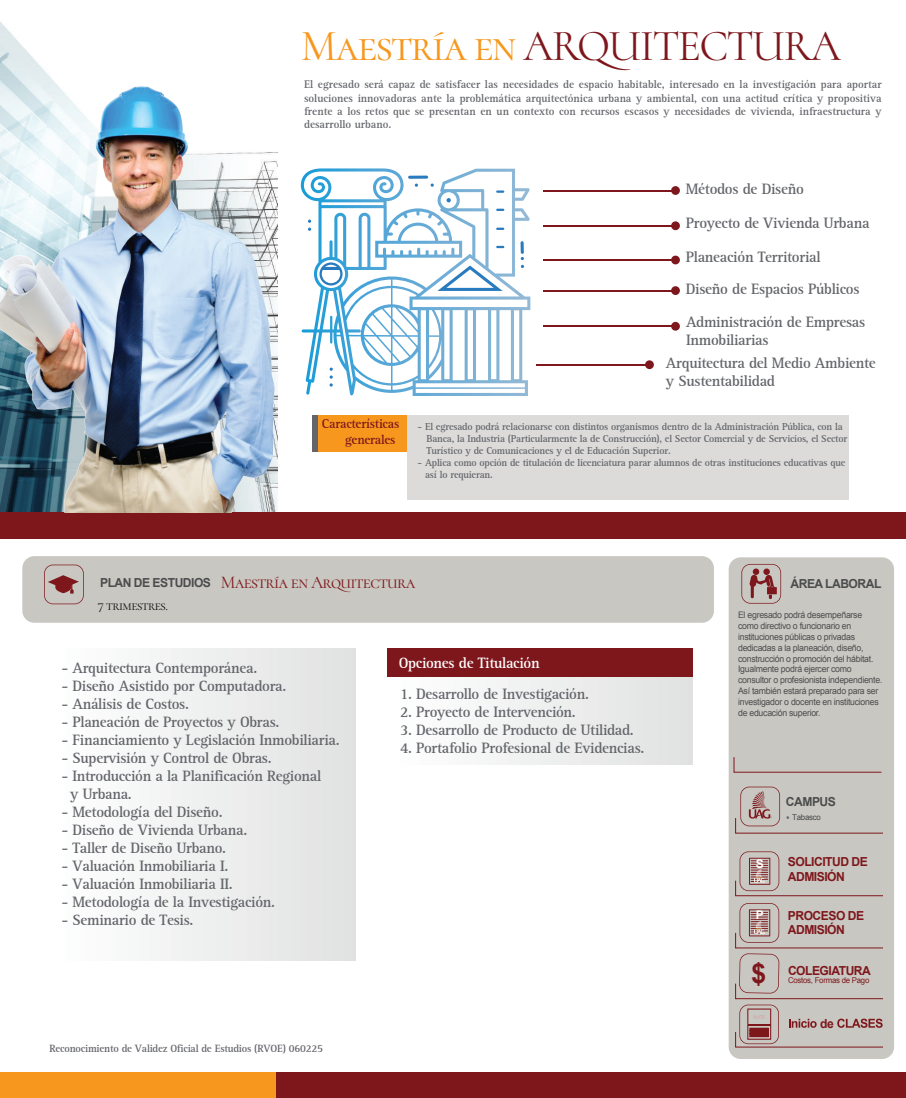
<style>
.page{position:relative;width:906px;height:1098px;background:#fff}
.page>*{position:absolute;margin:0;border:0;box-sizing:border-box;transform-origin:0 0}
.t1{font:44.4px "Cormorant SC";letter-spacing:-.04em;color:#7e171c}
.t2{font:18px "Cormorant SC";letter-spacing:-.04em;color:#7e171c}
.t3{font:700 15.4px/32.6px "Libre Serif S Si";letter-spacing:-.02em;color:#63656a}
.t4{font:700 15.4px "Libre Serif S Si";letter-spacing:-.02em;color:#fff}
.t5{font:14px "Cormorant SC";letter-spacing:-.04em;color:#131212}
.t6{font:700 13.3px/15.5px "Libre Serif S Si";letter-spacing:-.02em;color:#7e171c;text-align:right}
.t7{font:700 12.4px/14.9px "Arial";letter-spacing:-.04em;color:#7e171c}
.t8{font:700 12.4px "Arial";letter-spacing:-.04em;color:#4b4c4d}
.t9{font:700 12px "Arial";color:#fff}
.t10{font:700 11.3px/13.2px "Libre Serif S Si";color:#63656a;text-align:justify}
.t11{font:700 10.8px "Libre Serif S Si";letter-spacing:-.02em;color:#63656a}
.t12{font:700 10.3px/12px "Libre Serif S Si";letter-spacing:-.02em;color:#63656a}
.t13{font:9px/10.8px "Arial";letter-spacing:-.03em;color:#4b4c4d}
.t14{font:8px "Arial";letter-spacing:-.03em;color:#7e171c}
.t15{font:8px "Arial";letter-spacing:-.03em;color:#44484b}
.s1{color:#f7971d}
.s2{font-family:"Arial";font-weight:700;font-size:12.4px;color:#4b4c4d}
.s3{font-family:"Libre Serif S Si";font-weight:700;font-size:7.2px;color:#63656a}
.s4{font-size:27.3px}
</style>
<div class="page">
<div style="left:407px;top:415px;width:441px;height:84px;background:#dcdbda"></div>
<div style="left:173px;top:1072px;width:732px;height:25px;background:#7e171c"></div>
<div style="left:0;top:512px;width:905px;height:26px;background:#7e171c"></div>
<div style="left:317px;top:415px;width:90px;height:36px;background:#f7971d"></div>
<div style="left:728px;top:557px;width:166px;height:501px;background:#c9c7c1;border-radius:12px"></div>
<div style="left:22px;top:556px;width:692px;height:66px;background:#c9c7c1;border-radius:12px"></div>
<div style="left:313px;top:415px;width:5px;height:36px;background:#63656a"></div>
<svg style="left:741px;top:564px;width:40px;height:39px"></svg>
<div style="left:49px;top:648px;width:307px;height:312px;background:linear-gradient(to right,#fff,#e0e1e0)"></div>
<div style="left:386px;top:648px;width:306px;height:116px;background:linear-gradient(to right,#fff,#e0e1e1)"></div>
<div style="left:387px;top:648px;width:305px;height:29px;background:#7e171c"></div>
<svg style="left:44px;top:564px;width:40px;height:40px"></svg>
<div style="left:0;top:1072px;width:276px;height:25px;background:#f7971d"></div>
<svg style="left:733px;top:757px;width:149px;height:16px"></svg>
<svg style="left:735px;top:786px;width:148px;height:48px"></svg>
<svg style="left:735px;top:851px;width:148px;height:45px"></svg>
<svg style="left:735px;top:903px;width:148px;height:145px"></svg>
<hr style="left:543px;top:190px;width:128px;height:1px;background:#7e171c">
<div style="left:671px;top:186px;width:8px;height:9px;background:#7e171c;border-radius:50%"></div>
<hr style="left:543px;top:225px;width:128px;height:1px;background:#7e171c">
<div style="left:671px;top:221px;width:8px;height:9px;background:#7e171c;border-radius:50%"></div>
<hr style="left:543px;top:259px;width:128px;height:1px;background:#7e171c">
<div style="left:671px;top:256px;width:8px;height:8px;background:#7e171c;border-radius:50%"></div>
<hr style="left:543px;top:290px;width:128px;height:1px;background:#7e171c">
<div style="left:671px;top:286px;width:8px;height:9px;background:#7e171c;border-radius:50%"></div>
<hr style="left:543px;top:326px;width:128px;height:1px;background:#7e171c">
<div style="left:671px;top:322px;width:8px;height:8px;background:#7e171c;border-radius:50%"></div>
<hr style="left:536px;top:364px;width:109px;height:1px;background:#7e171c">
<div style="left:645px;top:360px;width:8px;height:9px;background:#7e171c;border-radius:50%"></div>
<img style="left:0;top:21px;width:54px;height:60px">
<img style="left:0;top:81px;width:277px;height:431px">
<svg style="left:301px;top:168px;width:229px;height:228px"></svg>
<svg style="left:437px;top:265px;width:65px;height:26px"></svg>
<svg style="left:446px;top:198px;width:5px;height:4px"></svg>
<svg style="left:496px;top:190px;width:8px;height:3px"></svg>
<svg style="left:496px;top:209px;width:8px;height:2px"></svg>
<svg style="left:496px;top:228px;width:8px;height:2px"></svg>
<svg style="left:496px;top:246px;width:8px;height:2px"></svg>
<h1 class="t1" style="left:301px;top:19px;width:541px"><span class="s1">Maestría en</span> ARQUITECTURA</h1>
<p class="t10" style="left:304px;top:78px;width:579px">El egresado será capaz de satisfacer las necesidades de espacio habitable, interesado en la investigación para aportar soluciones innovadoras ante la problemática arquitectónica urbana y ambiental, con una actitud crítica y propositiva frente a los retos que se presentan en un contexto con recursos escasos y necesidades de vivienda, infraestructura y desarrollo urbano.</p>
<p class="t3" style="left:685px;top:173px;width:120px">Métodos de Diseño</p>
<p class="t3" style="left:685px;top:206px;width:185px">Proyecto de Vivienda Urbana</p>
<p class="t6" style="left:322px;top:416px;width:79px">Características generales</p>
<p class="t3" style="left:685px;top:241px;width:181px">Planeación Territorial<br>Diseño de Espacios Públicos<br>Administración de Empresas</p>
<p class="t3" style="left:666px;top:329px;width:211px;line-height:22.6px;text-indent:20px">Inmobiliarias<br>Arquitectura del Medio Ambiente</p>
<p class="t3" style="left:666px;top:365px;width:110px">y Sustentabilidad</p>
<p class="t12" style="left:426px;top:421px;width:422px;text-indent:-9px">- El egresado podrá relacionarse con distintos organismos dentro de la Administración Pública, con la<br>Banca, la Industria (Particularmente la de Construcción), el Sector Comercial y de Servicios, el Sector<br>Turístico y de Comunicaciones y el de Educación Superior.</p>
<p class="t12" style="left:425px;top:457px;width:422px;text-indent:-8px">- Aplica como opción de titulación de licenciatura parar alumnos de otras instituciones educativas que así lo requieran.</p>
<p class="t2" style="left:100px;top:571px;width:317px"><span class="s2">PLAN DE ESTUDIOS</span> Maestría en Arquitectura</p>
<p class="t5" style="left:98px;top:596px;width:72px">7 trimestres.</p>
<p class="t3" style="left:61px;top:652px;width:197px">- Arquitectura Contemporánea.</p>
<p class="t3" style="left:61px;top:670px;width:226px">- Diseño Asistido por Computadora.</p>
<p class="t3" style="left:61px;top:688px;width:129px">- Análisis de Costos.</p>
<p class="t3" style="left:61px;top:706px;width:219px">- Planeación de Proyectos y Obras.</p>
<p class="t3" style="left:61px;top:724px;width:280px">- Financiamiento y Legislación Inmobiliaria.</p>
<p class="t3" style="left:61px;top:742px;width:212px">- Supervisión y Control de Obras.</p>
<p class="t3" style="left:70px;top:767px;width:252px;line-height:18px;text-indent:-9px">- Introducción a la Planificación Regional y Urbana.</p>
<p class="t3" style="left:61px;top:796px;width:163px">- Metodología del Diseño.</p>
<p class="t3" style="left:61px;top:814px;width:187px">- Diseño de Vivienda Urbana.</p>
<p class="t3" style="left:61px;top:832px;width:166px">- Taller de Diseño Urbano.</p>
<p class="t3" style="left:61px;top:849px;width:168px">- Valuación Inmobiliaria I.</p>
<p class="t3" style="left:61px;top:867px;width:173px">- Valuación Inmobiliaria II.</p>
<p class="t3" style="left:61px;top:885px;width:215px">- Metodología de la Investigación.</p>
<p class="t3" style="left:61px;top:903px;width:133px">- Seminario de Tesis.</p>
<p class="t11" style="left:49px;top:1041px;width:275px">Reconocimiento de Validez Oficial de Estudios (RVOE) 060225</p>
<p class="t4" style="left:398px;top:653px;width:142px">Opciones de Titulación</p>
<p class="t3" style="left:400px;top:677px;width:190px">1. Desarrollo de Investigación.</p>
<p class="t3" style="left:400px;top:695px;width:177px">2. Proyecto de Intervención.</p>
<p class="t3" style="left:400px;top:713px;width:235px">3. Desarrollo de Producto de Utilidad.</p>
<p class="t3" style="left:400px;top:731px;width:246px">4. Portafolio Profesional de Evidencias.</p>
<p class="t8" style="left:790px;top:575px;width:92px">ÁREA LABORAL</p>
<p class="t13" style="left:738px;top:610px;width:146px">El egresado podrá desempeñarse como directivo o funcionario en instituciones públicas o privadas dedicadas a la planeación, diseño, construcción o promoción del hábitat.<br>Igualmente podrá ejercer como consultor o profesionista independiente.<br>Así también estará preparado para ser investigador o docente en instituciones de educación superior.</p>
<p class="t8" style="left:786px;top:793px;width:51px">CAMPUS</p>
<p class="t15" style="left:786px;top:812px;width:36px"><span class="s3">•</span> Tabasco</p>
<p class="t9" style="left:755px;top:855px;width:10px">S</p>
<p class="t7" style="left:787px;top:855px;width:81px">SOLICITUD DE<br>ADMISIÓN</p>
<p class="t9" style="left:755px;top:907px;width:10px">P</p>
<p class="t7" style="left:787px;top:908px;width:78px">PROCESO DE<br>ADMISIÓN</p>
<p class="t7" style="left:751px;top:963px;width:121px"><span class="s4">$</span> COLEGIATURA</p>
<p class="t14" style="left:788px;top:974px;width:83px">Costos, Formas de Pago</p>
<p class="t7" style="left:820px;top:1016px;width:15px">de</p>
</div>
